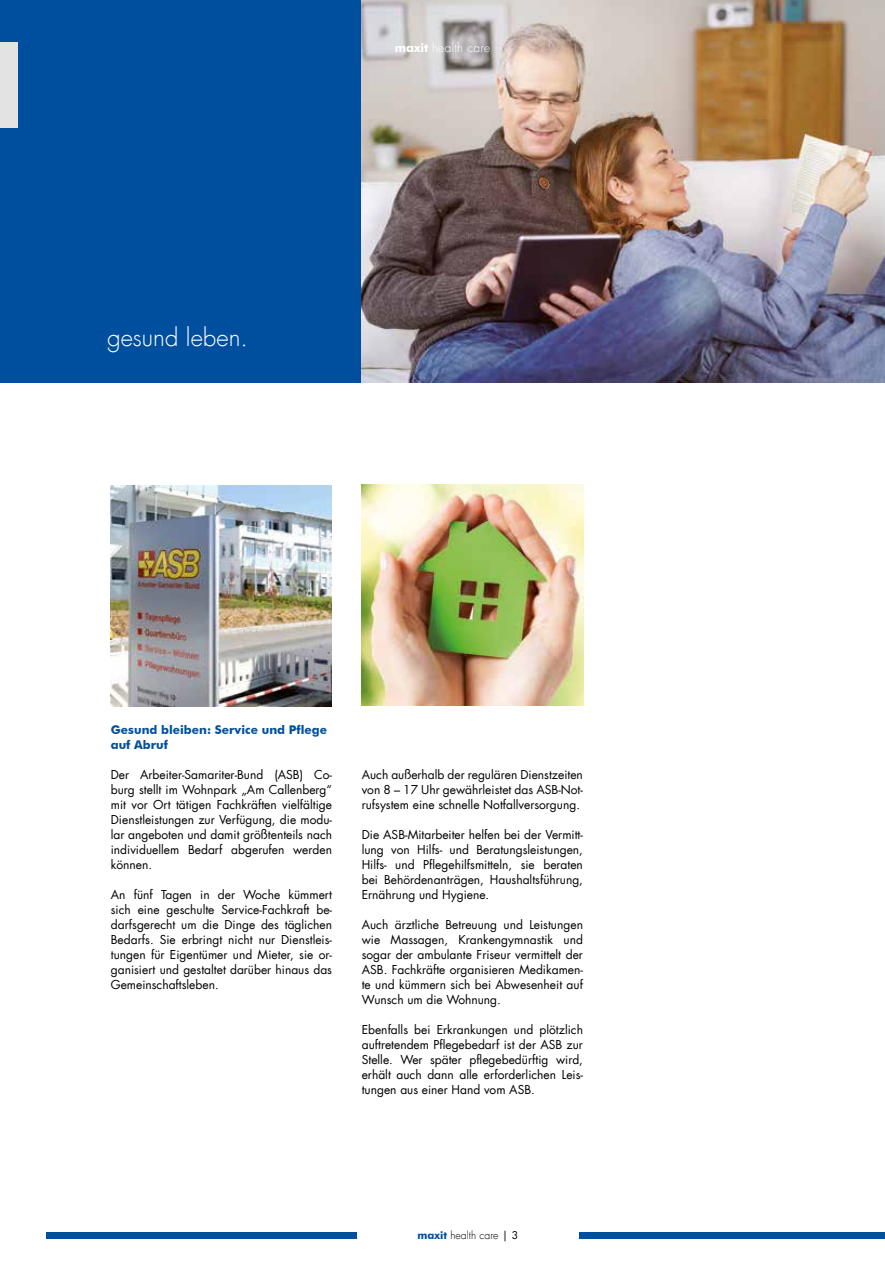
<style>
.page{position:relative;width:885px;height:1263px;background:#fff}
.page>*{position:absolute;margin:0;border:0;box-sizing:border-box;transform-origin:0 0}
.t1{font:300 24px "Futura LT";color:#fff}
.t2{font:12px/15px "Futura LT";color:#000;text-align:justify}
.t3{font:700 12px/15px "Futura BT";color:#004f9f}
.t4{font:300 12px "Futura LT";letter-spacing:.025em;color:#fff}
.t5{font:300 10.5px "Futura LT";color:#000}
.s1{font-family:"Futura BT";font-weight:700}
.s2{font-family:"Futura BT";font-weight:700;color:#004f9f}
.s3{font-weight:400}
</style>
<div class="page">
<div style="left:47px;top:1232px;width:837px;height:7px;background:#004f9f"></div>
<div style="left:0;top:0;width:884px;height:383px;background:#004f9f"></div>
<img style="left:362px;top:0;width:522px;height:383px">
<div style="left:0;top:43px;width:17px;height:85px;background:#e3e3e3"></div>
<div style="left:357px;top:1217px;width:221px;height:37px;background:#fff"></div>
<img style="left:361px;top:485px;width:222px;height:221px">
<img style="left:111px;top:485px;width:221px;height:221px">
<h1 class="t1" style="left:107px;top:323px;width:142px">gesund leben.</h1>
<p class="t4" style="left:394px;top:41px;width:97px"><span class="s1">maxit</span> health care</p>
<p class="t3" style="left:111px;top:722px;width:218px">Gesund bleiben: Service und Pflege auf Abruf</p>
<p class="t2" style="left:111px;top:767px;width:223px">Der Arbeiter-Samariter-Bund (ASB) Co&shy;burg stellt im Wohnpark „Am Callenberg“ mit vor Ort tätigen Fachkräften vielfältige Dienstleistungen zur Verfügung, die modu&shy;lar angeboten und damit größtenteils nach individuellem Bedarf abgerufen werden können.</p>
<p class="t2" style="left:111px;top:887px;width:223px">An fünf Tagen in der Woche kümmert sich eine geschulte Service-Fachkraft be&shy;darfsgerecht um die Dinge des täglichen Bedarfs. Sie erbringt nicht nur Dienstleis&shy;tungen für Eigentümer und Mieter, sie or&shy;ganisiert und gestaltet darüber hinaus das Gemeinschaftsleben.</p>
<p class="t2" style="left:362px;top:767px;width:223px">Auch außerhalb der regulären Dienstzeiten von 8 – 17 Uhr gewährleistet das ASB-Not&shy;rufsystem eine schnelle Notfallversorgung.</p>
<p class="t2" style="left:362px;top:827px;width:223px">Die ASB-Mitarbeiter helfen bei der Vermitt&shy;lung von Hilfs- und Beratungsleistungen, Hilfs- und Pflegehilfsmitteln, sie beraten bei Behördenanträgen, Haushaltsführung, Ernährung und Hygiene.</p>
<p class="t2" style="left:362px;top:917px;width:223px">Auch ärztliche Betreuung und Leistungen wie Massagen, Krankengymnastik und sogar der ambulante Friseur vermittelt der ASB. Fachkräfte organisieren Medikamen&shy;te und kümmern sich bei Abwesenheit auf Wunsch um die Wohnung.</p>
<p class="t2" style="left:362px;top:1022px;width:223px">Ebenfalls bei Erkrankungen und plötzlich auftretendem Pflegebedarf ist der ASB zur Stelle. Wer später pflegebedürftig wird, erhält auch dann alle erforderlichen Leis&shy;tungen aus einer Hand vom ASB.</p>
<p class="t5" style="left:417px;top:1229px;width:102px"><span class="s2">maxit</span> health care <span class="s3">| 3</span></p>
</div>
